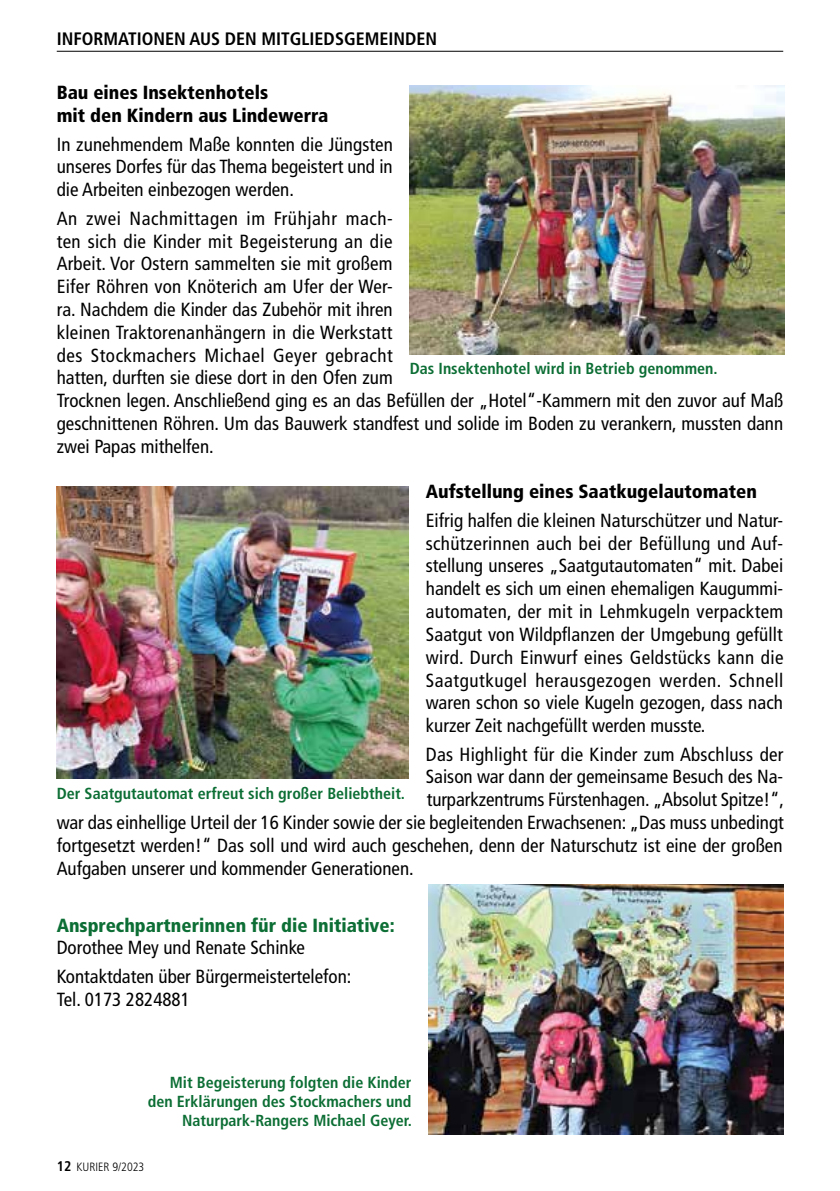
<style>
.page{position:relative;width:840px;height:1191px;background:#fff}
.page>*{position:absolute;margin:0;border:0;box-sizing:border-box;transform-origin:0 0}
.t1{font:condensed 19px/22.8px "Frutiger LT Std";color:#000;text-align:justify}
.t2{font:900 condensed 19px/22.8px "Frutiger LT Std";color:#000}
.t3{font:900 condensed 19px "Frutiger LT Std";color:#0c6e34}
.t4{font:700 condensed 18px "Frutiger LT Std";color:#000}
.t5{font:700 condensed 16px/19.2px "Frutiger LT Std";color:#0c6e34;text-align:right}
.t6{font:300 condensed 12px "Frutiger LT Std";color:#000}
.s1{font-weight:700;font-size:14px}
</style>
<div class="page">
<hr style="left:57px;top:51px;width:725px;height:1px;background:#000">
<img style="left:409px;top:85px;width:375px;height:269px">
<img style="left:57px;top:486px;width:351px;height:292px">
<img style="left:428px;top:884px;width:354px;height:250px">
<p class="t4" style="left:57px;top:28px;width:381px">INFORMATIONEN AUS DEN MITGLIEDSGEMEINDEN</p>
<p class="t2" style="left:57px;top:81px;width:273px">Bau eines Insektenhotels<br>mit den Kindern aus Lindewerra</p>
<p class="t1" style="left:57px;top:133px;width:337px">In zunehmendem Maße konnten die Jüngsten unseres Dorfes für das Thema begeistert und in die Arbeiten einbezogen werden.</p>
<p class="t1" style="left:57px;top:207px;width:727px;text-align:left">An zwei Nachmittagen im Frühjahr mach-<br>ten sich die Kinder mit Begeisterung an die<br>Arbeit. Vor Ostern sammelten sie mit großem<br>Eifer Röhren von Knöterich am Ufer der Wer-<br>ra. Nachdem die Kinder das Zubehör mit ihren<br>kleinen Traktorenanhängern in die Werkstatt<br>des Stockmachers Michael Geyer gebracht<br>hatten, durften sie diese dort in den Ofen zum<br>Trocknen legen. Anschließend ging es an das Befüllen der „Hotel“-Kammern mit den zuvor auf Maß geschnittenen Röhren. Um das Bauwerk standfest und solide im Boden zu verankern, mussten dann zwei Papas mithelfen.</p>
<p class="t2" style="left:425px;top:480px;width:332px">Aufstellung eines Saatkugelautomaten</p>
<p class="t1" style="left:425px;top:509px;width:359px">Eifrig halfen die kleinen Naturschützer und Natur&shy;schützerinnen auch bei der Befüllung und Auf&shy;stellung unseres „Saatgutautomaten“ mit. Dabei handelt es sich um einen ehemaligen Kaugummi&shy;automaten, der mit in Lehmkugeln verpacktem Saatgut von Wildpflanzen der Umgebung gefüllt wird. Durch Einwurf eines Geldstücks kann die Saatgutkugel herausgezogen werden. Schnell waren schon so viele Kugeln gezogen, dass nach kurzer Zeit nachgefüllt werden musste.</p>
<p class="t1" style="left:425px;top:742px;width:359px">Das Highlight für die Kinder zum Abschluss der</p>
<p class="t1" style="left:425px;top:765px;width:358px">Saison war dann der gemeinsame Besuch des Na-</p>
<p class="t1" style="left:426px;top:788px;width:358px">turparkzentrums Fürstenhagen. „Absolut Spitze!“,</p>
<p class="t1" style="left:57px;top:811px;width:728px">war das einhellige Urteil der 16 Kinder sowie der sie begleitenden Erwachsenen: „Das muss unbedingt</p>
<p class="t1" style="left:57px;top:834px;width:727px">fortgesetzt werden!“ Das soll und wird auch geschehen, denn der Naturschutz ist eine der großen</p>
<p class="t1" style="left:57px;top:856px;width:358px">Aufgaben unserer und kommender Generationen.</p>
<p class="t3" style="left:57px;top:913px;width:339px">Ansprechpartnerinnen für die Initiative:</p>
<p class="t1" style="left:57px;top:933px;width:296px;line-height:28.4px">Dorothee Mey und Renate Schinke<br>Kontaktdaten über Bürgermeistertelefon:</p>
<p class="t1" style="left:57px;top:987px;width:134px">Tel. 0173 2824881</p>
<p class="t5" style="left:409px;top:359px;width:309px">Das Insektenhotel wird in Betrieb genommen.</p>
<p class="t5" style="left:57px;top:784px;width:350px">Der Saatgutautomat erfreut sich großer Beliebtheit.</p>
<p class="t5" style="left:148px;top:1072px;width:265px">Mit Begeisterung folgten die Kinder den Erklärungen des Stockmachers und<br>Naturpark-Rangers Michael Geyer.</p>
<p class="t6" style="left:57px;top:1159px;width:89px"><span class="s1">12</span> KURIER 9/2023</p>
</div>
